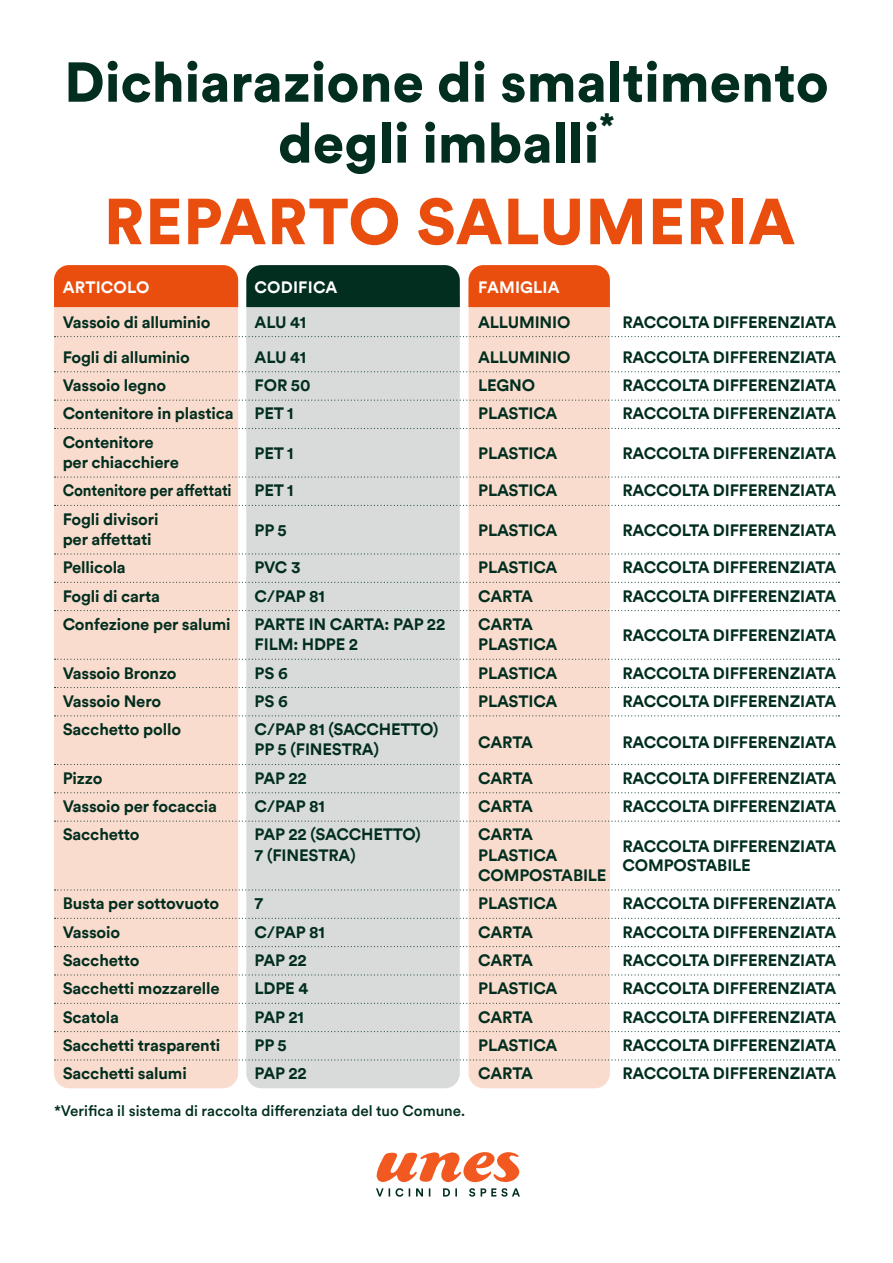
<style>
.page{position:relative;width:893px;height:1263px;background:#fff}
.page>*{position:absolute;margin:0;border:0;box-sizing:border-box;transform-origin:0 0}
.t1{font:900 64.2px "Circular XXTT";letter-spacing:.01em;color:#e94e0f}
.t2{font:900 55.5px "Circular XXTT";color:#012e1e}
.t3{font:900 32.4px "Circular XXTT";color:#012e1e}
.t4{font:700 16.5px/20.2px "Circular XXTT";letter-spacing:-.01em;color:#012e1e}
.t5{font:700 16.5px "Circular XXTT";letter-spacing:.01em;color:#fff}
.t6{font:700 16.5px "Circular XXTT";letter-spacing:-.01em;color:#012e1e;scale:.92 1}
.t7{font:500 15px "Circular XX";color:#012e1e}
</style>
<div class="page">
<div style="left:468px;top:282px;width:142px;height:806px;background:#fadccf;border-radius:15px"></div>
<div style="left:246px;top:282px;width:214px;height:806px;background:#d8dbd9;border-radius:15px"></div>
<div style="left:54px;top:282px;width:184px;height:806px;background:#fadccf;border-radius:15px"></div>
<svg style="left:376px;top:1188px;width:144px;height:9px"></svg>
<svg style="left:376px;top:1152px;width:143px;height:30px"></svg>
<div style="left:468px;top:265px;width:142px;height:42px;background:#e94e0f"></div>
<div style="left:246px;top:265px;width:214px;height:42px;background:#012e1e"></div>
<div style="left:54px;top:265px;width:184px;height:42px;background:#e94e0f"></div>
<svg style="left:55px;top:336px;width:784px;height:1px"></svg>
<svg style="left:55px;top:371px;width:784px;height:1px"></svg>
<svg style="left:55px;top:400px;width:784px;height:1px"></svg>
<svg style="left:55px;top:428px;width:784px;height:1px"></svg>
<svg style="left:55px;top:476px;width:784px;height:2px"></svg>
<svg style="left:55px;top:505px;width:784px;height:1px"></svg>
<svg style="left:55px;top:553px;width:784px;height:1px"></svg>
<svg style="left:55px;top:582px;width:784px;height:1px"></svg>
<svg style="left:55px;top:610px;width:784px;height:1px"></svg>
<svg style="left:55px;top:659px;width:784px;height:1px"></svg>
<svg style="left:55px;top:687px;width:784px;height:1px"></svg>
<svg style="left:55px;top:715px;width:784px;height:1px"></svg>
<svg style="left:55px;top:764px;width:784px;height:1px"></svg>
<svg style="left:55px;top:792px;width:784px;height:1px"></svg>
<svg style="left:55px;top:821px;width:784px;height:1px"></svg>
<svg style="left:55px;top:889px;width:784px;height:1px"></svg>
<svg style="left:55px;top:918px;width:784px;height:1px"></svg>
<svg style="left:55px;top:946px;width:784px;height:1px"></svg>
<svg style="left:55px;top:974px;width:784px;height:1px"></svg>
<svg style="left:55px;top:1003px;width:784px;height:1px"></svg>
<svg style="left:55px;top:1031px;width:784px;height:1px"></svg>
<svg style="left:55px;top:1059px;width:784px;height:1px"></svg>
<p class="t2" style="left:64px;top:43px;width:766px">Dichiarazione di smaltimento</p>
<p class="t2" style="left:278px;top:104px;width:323px">degli imballi</p>
<p class="t3" style="left:599px;top:102px;width:17px">*</p>
<p class="t1" style="left:104px;top:177px;width:693px">REPARTO SALUMERIA</p>
<p class="t5" style="left:63px;top:275px;width:88px">ARTICOLO</p>
<p class="t5" style="left:255px;top:275px;width:84px">CODIFICA</p>
<p class="t5" style="left:478px;top:275px;width:83px">FAMIGLIA</p>
<p class="t4" style="left:63px;top:311px;width:149px">Vassoio di alluminio</p>
<p class="t4" style="left:255px;top:311px;width:53px">ALU 41</p>
<p class="t4" style="left:478px;top:311px;width:94px">ALLUMINIO</p>
<p class="t4" style="left:622px;top:311px;width:215px">RACCOLTA DIFFERENZIATA</p>
<p class="t4" style="left:63px;top:346px;width:129px">Fogli di alluminio</p>
<p class="t4" style="left:255px;top:346px;width:53px">ALU 41</p>
<p class="t4" style="left:478px;top:346px;width:94px">ALLUMINIO</p>
<p class="t4" style="left:622px;top:346px;width:215px">RACCOLTA DIFFERENZIATA</p>
<p class="t4" style="left:63px;top:374px;width:105px">Vassoio legno</p>
<p class="t4" style="left:255px;top:374px;width:57px">FOR 50</p>
<p class="t4" style="left:478px;top:374px;width:58px">LEGNO</p>
<p class="t4" style="left:622px;top:374px;width:215px">RACCOLTA DIFFERENZIATA</p>
<p class="t4" style="left:63px;top:403px;width:172px">Contenitore in plastica</p>
<p class="t4" style="left:255px;top:403px;width:40px">PET 1</p>
<p class="t4" style="left:478px;top:403px;width:81px">PLASTICA</p>
<p class="t4" style="left:622px;top:403px;width:215px">RACCOLTA DIFFERENZIATA</p>
<p class="t4" style="left:63px;top:431px;width:118px">Contenitore per chiacchiere</p>
<p class="t4" style="left:255px;top:442px;width:40px">PET 1</p>
<p class="t4" style="left:478px;top:442px;width:81px">PLASTICA</p>
<p class="t4" style="left:622px;top:442px;width:215px">RACCOLTA DIFFERENZIATA</p>
<p class="t6" style="left:63px;top:479px;width:185px">Contenitore per affettati</p>
<p class="t4" style="left:255px;top:480px;width:40px">PET 1</p>
<p class="t4" style="left:478px;top:480px;width:81px">PLASTICA</p>
<p class="t4" style="left:622px;top:480px;width:215px">RACCOLTA DIFFERENZIATA</p>
<p class="t4" style="left:63px;top:508px;width:97px">Fogli divisori per affettati</p>
<p class="t4" style="left:255px;top:519px;width:34px">PP 5</p>
<p class="t4" style="left:478px;top:519px;width:81px">PLASTICA</p>
<p class="t4" style="left:622px;top:519px;width:215px">RACCOLTA DIFFERENZIATA</p>
<p class="t4" style="left:63px;top:557px;width:65px">Pellicola</p>
<p class="t4" style="left:255px;top:557px;width:47px">PVC 3</p>
<p class="t4" style="left:478px;top:557px;width:81px">PLASTICA</p>
<p class="t4" style="left:622px;top:557px;width:215px">RACCOLTA DIFFERENZIATA</p>
<p class="t4" style="left:63px;top:585px;width:99px">Fogli di carta</p>
<p class="t4" style="left:255px;top:585px;width:72px">C/PAP 81</p>
<p class="t4" style="left:478px;top:585px;width:56px">CARTA</p>
<p class="t4" style="left:622px;top:585px;width:215px">RACCOLTA DIFFERENZIATA</p>
<p class="t4" style="left:63px;top:613px;width:169px">Confezione per salumi</p>
<p class="t4" style="left:255px;top:613px;width:192px">PARTE IN CARTA: PAP 22</p>
<p class="t4" style="left:478px;top:613px;width:56px">CARTA</p>
<p class="t4" style="left:255px;top:634px;width:105px">FILM: HDPE 2</p>
<p class="t4" style="left:478px;top:634px;width:81px">PLASTICA</p>
<p class="t4" style="left:622px;top:625px;width:215px">RACCOLTA DIFFERENZIATA</p>
<p class="t4" style="left:63px;top:662px;width:116px">Vassoio Bronzo</p>
<p class="t4" style="left:255px;top:662px;width:35px">PS 6</p>
<p class="t4" style="left:478px;top:662px;width:81px">PLASTICA</p>
<p class="t4" style="left:622px;top:662px;width:215px">RACCOLTA DIFFERENZIATA</p>
<p class="t4" style="left:63px;top:690px;width:100px">Vassoio Nero</p>
<p class="t4" style="left:255px;top:690px;width:35px">PS 6</p>
<p class="t4" style="left:478px;top:690px;width:81px">PLASTICA</p>
<p class="t4" style="left:622px;top:690px;width:215px">RACCOLTA DIFFERENZIATA</p>
<p class="t4" style="left:63px;top:718px;width:120px">Sacchetto pollo</p>
<p class="t4" style="left:255px;top:718px;width:185px">C/PAP 81 (SACCHETTO)<br>PP 5 (FINESTRA)</p>
<p class="t4" style="left:478px;top:731px;width:56px">CARTA</p>
<p class="t4" style="left:623px;top:731px;width:215px">RACCOLTA DIFFERENZIATA</p>
<p class="t4" style="left:63px;top:767px;width:41px">Pizzo</p>
<p class="t4" style="left:255px;top:767px;width:54px">PAP 22</p>
<p class="t4" style="left:478px;top:767px;width:56px">CARTA</p>
<p class="t4" style="left:622px;top:767px;width:215px">RACCOLTA DIFFERENZIATA</p>
<p class="t4" style="left:63px;top:795px;width:156px">Vassoio per focaccia</p>
<p class="t4" style="left:255px;top:795px;width:72px">C/PAP 81</p>
<p class="t4" style="left:478px;top:795px;width:56px">CARTA</p>
<p class="t4" style="left:622px;top:795px;width:215px">RACCOLTA DIFFERENZIATA</p>
<p class="t4" style="left:63px;top:824px;width:78px">Sacchetto</p>
<p class="t4" style="left:255px;top:824px;width:167px">PAP 22 (SACCHETTO)</p>
<p class="t4" style="left:478px;top:824px;width:56px">CARTA</p>
<p class="t4" style="left:622px;top:836px;width:215px">RACCOLTA DIFFERENZIATA</p>
<p class="t4" style="left:255px;top:844px;width:102px">7 (FINESTRA)</p>
<p class="t4" style="left:478px;top:844px;width:81px">PLASTICA</p>
<p class="t4" style="left:622px;top:854px;width:130px">COMPOSTABILE</p>
<p class="t4" style="left:478px;top:864px;width:130px">COMPOSTABILE</p>
<p class="t4" style="left:63px;top:893px;width:158px">Busta per sottovuoto</p>
<p class="t4" style="left:255px;top:893px;width:10px">7</p>
<p class="t4" style="left:478px;top:893px;width:81px">PLASTICA</p>
<p class="t4" style="left:622px;top:893px;width:215px">RACCOLTA DIFFERENZIATA</p>
<p class="t4" style="left:63px;top:921px;width:59px">Vassoio</p>
<p class="t4" style="left:255px;top:921px;width:72px">C/PAP 81</p>
<p class="t4" style="left:478px;top:921px;width:56px">CARTA</p>
<p class="t4" style="left:622px;top:921px;width:215px">RACCOLTA DIFFERENZIATA</p>
<p class="t4" style="left:63px;top:949px;width:78px">Sacchetto</p>
<p class="t4" style="left:255px;top:949px;width:54px">PAP 22</p>
<p class="t4" style="left:478px;top:949px;width:56px">CARTA</p>
<p class="t4" style="left:622px;top:949px;width:215px">RACCOLTA DIFFERENZIATA</p>
<p class="t4" style="left:63px;top:978px;width:159px">Sacchetti mozzarelle</p>
<p class="t4" style="left:255px;top:978px;width:55px">LDPE 4</p>
<p class="t4" style="left:478px;top:978px;width:81px">PLASTICA</p>
<p class="t4" style="left:622px;top:978px;width:215px">RACCOLTA DIFFERENZIATA</p>
<p class="t4" style="left:63px;top:1006px;width:58px">Scatola</p>
<p class="t4" style="left:255px;top:1006px;width:51px">PAP 21</p>
<p class="t4" style="left:478px;top:1006px;width:56px">CARTA</p>
<p class="t4" style="left:622px;top:1006px;width:215px">RACCOLTA DIFFERENZIATA</p>
<p class="t4" style="left:63px;top:1034px;width:159px">Sacchetti trasparenti</p>
<p class="t4" style="left:255px;top:1034px;width:34px">PP 5</p>
<p class="t4" style="left:478px;top:1034px;width:81px">PLASTICA</p>
<p class="t4" style="left:622px;top:1034px;width:215px">RACCOLTA DIFFERENZIATA</p>
<p class="t4" style="left:63px;top:1063px;width:126px">Sacchetti salumi</p>
<p class="t4" style="left:255px;top:1063px;width:54px">PAP 22</p>
<p class="t4" style="left:478px;top:1063px;width:56px">CARTA</p>
<p class="t4" style="left:622px;top:1063px;width:215px">RACCOLTA DIFFERENZIATA</p>
<p class="t7" style="left:54px;top:1100px;width:413px">*Verifica il sistema di raccolta differenziata del tuo Comune.</p>
</div>
